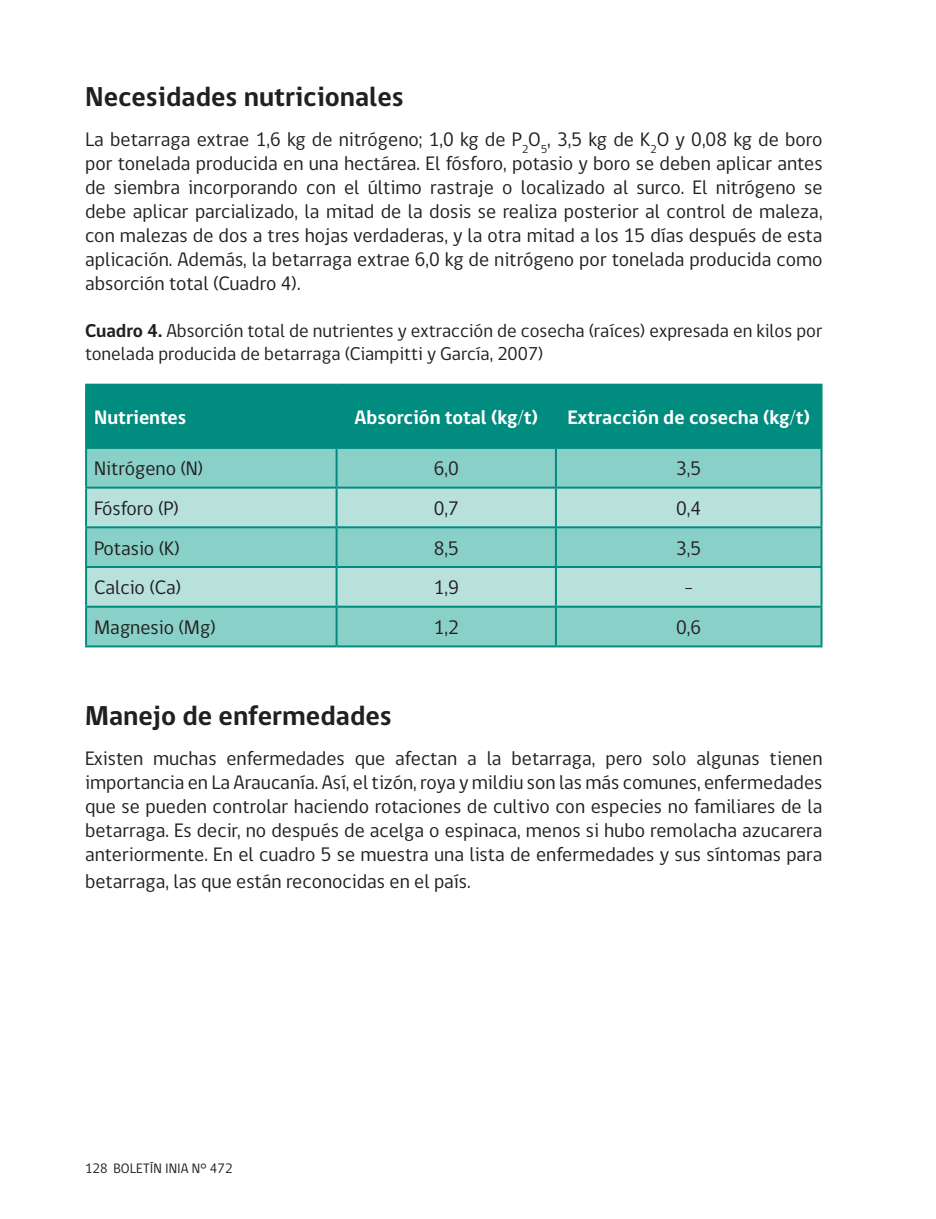
<style>
.page{position:relative;width:936px;height:1219px;background:#fff}
.page>*{position:absolute;margin:0;border:0;box-sizing:border-box;transform-origin:0 0}
.t1{font:700 28px "gob CL";color:#231f20}
.t2{font:20px/24px "gob CL";color:#231f20;text-align:justify}
.t3{font:700 20px "gob CL";color:#fff}
.t4{font:19px/22.8px "gob CL";color:#231f20}
.t5{font:14px "gob CL";color:#231f20}
.s1{font-weight:700}
</style>
<div class="page">
<div style="left:87px;top:386px;width:733px;height:61px;background:#008c7f"></div>
<div style="left:87px;top:449px;width:733px;height:196px;background:#89d0c8"></div>
<svg style="left:87px;top:489px;width:733px;height:117px;background:#a7dad4"></svg>
<hr style="left:85px;top:384px;width:251px;height:2px;background:#008c7f">
<hr style="left:85px;top:386px;width:2px;height:61px;background:#008c7f">
<hr style="left:336px;top:384px;width:220px;height:2px;background:#008c7f">
<hr style="left:335px;top:386px;width:2px;height:61px;background:#008c7f">
<hr style="left:556px;top:384px;width:266px;height:2px;background:#008c7f">
<hr style="left:555px;top:386px;width:2px;height:61px;background:#008c7f">
<hr style="left:820px;top:386px;width:2px;height:61px;background:#008c7f">
<hr style="left:85px;top:447px;width:251px;height:2px;background:#008c7f">
<hr style="left:85px;top:449px;width:2px;height:38px;background:#008c7f">
<hr style="left:336px;top:447px;width:220px;height:2px;background:#008c7f">
<hr style="left:335px;top:449px;width:2px;height:38px;background:#008c7f">
<hr style="left:556px;top:447px;width:266px;height:2px;background:#008c7f">
<hr style="left:555px;top:449px;width:2px;height:38px;background:#008c7f">
<hr style="left:820px;top:449px;width:2px;height:38px;background:#008c7f">
<hr style="left:85px;top:487px;width:251px;height:2px;background:#008c7f">
<hr style="left:85px;top:489px;width:2px;height:37px;background:#008c7f">
<hr style="left:336px;top:487px;width:220px;height:2px;background:#008c7f">
<hr style="left:335px;top:489px;width:2px;height:37px;background:#008c7f">
<hr style="left:556px;top:487px;width:266px;height:2px;background:#008c7f">
<hr style="left:555px;top:489px;width:2px;height:37px;background:#008c7f">
<hr style="left:820px;top:489px;width:2px;height:37px;background:#008c7f">
<hr style="left:85px;top:526px;width:251px;height:2px;background:#008c7f">
<hr style="left:85px;top:528px;width:2px;height:38px;background:#008c7f">
<hr style="left:336px;top:526px;width:220px;height:2px;background:#008c7f">
<hr style="left:335px;top:528px;width:2px;height:38px;background:#008c7f">
<hr style="left:556px;top:526px;width:266px;height:2px;background:#008c7f">
<hr style="left:555px;top:528px;width:2px;height:38px;background:#008c7f">
<hr style="left:820px;top:528px;width:2px;height:38px;background:#008c7f">
<hr style="left:85px;top:566px;width:251px;height:2px;background:#008c7f">
<hr style="left:85px;top:568px;width:2px;height:38px;background:#008c7f">
<hr style="left:336px;top:566px;width:220px;height:2px;background:#008c7f">
<hr style="left:335px;top:568px;width:2px;height:38px;background:#008c7f">
<hr style="left:556px;top:566px;width:266px;height:2px;background:#008c7f">
<hr style="left:555px;top:568px;width:2px;height:38px;background:#008c7f">
<hr style="left:820px;top:568px;width:2px;height:38px;background:#008c7f">
<hr style="left:85px;top:606px;width:251px;height:2px;background:#008c7f">
<hr style="left:85px;top:608px;width:2px;height:37px;background:#008c7f">
<hr style="left:336px;top:606px;width:220px;height:2px;background:#008c7f">
<hr style="left:335px;top:608px;width:2px;height:37px;background:#008c7f">
<hr style="left:556px;top:606px;width:266px;height:2px;background:#008c7f">
<hr style="left:555px;top:608px;width:2px;height:37px;background:#008c7f">
<hr style="left:820px;top:608px;width:2px;height:37px;background:#008c7f">
<hr style="left:85px;top:645px;width:251px;height:2px;background:#008c7f">
<hr style="left:336px;top:645px;width:220px;height:2px;background:#008c7f">
<hr style="left:556px;top:645px;width:266px;height:2px;background:#008c7f">
<h1 class="t1" style="left:85px;top:78px;width:320px">Necesidades nutricionales</h1>
<p class="t2" style="left:85px;top:128px;width:739px">La betarraga extrae 1,6 kg de nitrógeno; 1,0 kg de P<sub>2</sub>O<sub>5</sub>, 3,5 kg de K<sub>2</sub>O y 0,08 kg de boro por tonelada producida en una hectárea. El fósforo, potasio y boro se deben aplicar antes de siembra incorporando con el último rastraje o localizado al surco. El nitrógeno se debe aplicar parcializado, la mitad de la dosis se realiza posterior al control de maleza, con malezas de dos a tres hojas verdaderas, y la otra mitad a los 15 días después de esta aplicación. Además, la betarraga extrae 6,0 kg de nitrógeno por tonelada producida como absorción total (Cuadro 4).</p>
<p class="t4" style="left:85px;top:320px;width:739px"><span class="s1">Cuadro 4.</span> Absorción total de nutrientes y extracción de cosecha (raíces) expresada en kilos por tonelada producida de betarraga (Ciampitti y García, 2007)</p>
<p class="t3" style="left:94px;top:403px;width:94px">Nutrientes</p>
<p class="t3" style="left:354px;top:403px;width:185px">Absorción total (kg/t)</p>
<p class="t3" style="left:567px;top:403px;width:244px">Extracción de cosecha (kg/t)</p>
<p class="t2" style="left:94px;top:457px;width:111px">Nitrógeno (N)</p>
<p class="t2" style="left:433px;top:457px;width:27px">6,0</p>
<p class="t2" style="left:676px;top:457px;width:27px">3,5</p>
<p class="t2" style="left:94px;top:497px;width:86px">Fósforo (P)</p>
<p class="t2" style="left:433px;top:497px;width:27px">0,7</p>
<p class="t2" style="left:676px;top:497px;width:27px">0,4</p>
<p class="t2" style="left:94px;top:536px;width:87px">Potasio (K)</p>
<p class="t2" style="left:433px;top:536px;width:27px">8,5</p>
<p class="t2" style="left:676px;top:536px;width:27px">3,5</p>
<p class="t2" style="left:94px;top:576px;width:89px">Calcio (Ca)</p>
<p class="t2" style="left:433px;top:576px;width:27px">1,9</p>
<p class="t2" style="left:684px;top:576px;width:11px">-</p>
<p class="t2" style="left:94px;top:616px;width:123px">Magnesio (Mg)</p>
<p class="t2" style="left:433px;top:616px;width:27px">1,2</p>
<p class="t2" style="left:676px;top:616px;width:27px">0,6</p>
<h1 class="t1" style="left:85px;top:697px;width:308px">Manejo de enfermedades</h1>
<p class="t2" style="left:85px;top:747px;width:739px">Existen muchas enfermedades que afectan a la betarraga, pero solo algunas tienen importancia en La Araucanía. Así, el tizón, roya y mildiu son las más comunes, enfermedades que se pueden controlar haciendo rotaciones de cultivo con especies no familiares de la betarraga. Es decir, no después de acelga o espinaca, menos si hubo remolacha azucarera anteriormente. En el cuadro 5 se muestra una lista de enfermedades y sus síntomas para</p>
<p class="t2" style="left:85px;top:870px;width:387px">betarraga, las que están reconocidas en el país.</p>
<p class="t5" style="left:85px;top:1158px;width:149px">128 BOLETÍN INIA N° 472</p>
</div>
